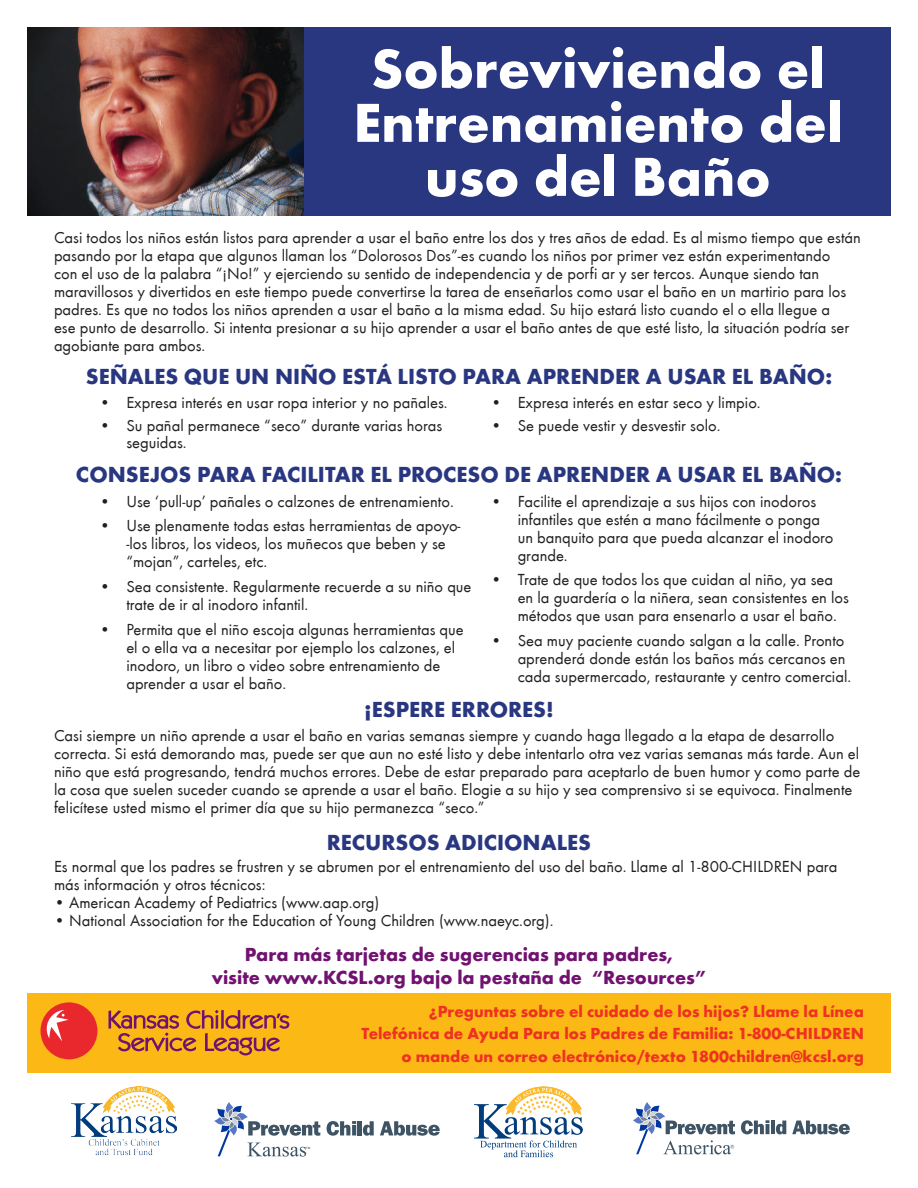
<style>
.page{position:relative;width:918px;height:1188px;background:#fff}
.page>*{position:absolute;margin:0;border:0;box-sizing:border-box;transform-origin:0 0}
.t1{font:700 57px "Futura T";color:#fff}
.t2{font:700 22.5px "Futura T";color:#293781}
.t3{font:700 19.5px/22.5px "Futura T";color:#711271;text-align:center}
.t4{font:16.5px/18px "Futura T Boo";color:#231f20}
.t5{font:700 16.5px/22.5px "Futura T";color:#ef3122;text-align:right}
</style>
<div class="page">
<div style="left:177px;top:27px;width:714px;height:189px;background:#293781"></div>
<img style="left:27px;top:27px;width:276px;height:189px">
<div style="left:27px;top:993px;width:864px;height:79px;background:#fcb814"></div>
<svg style="left:108px;top:1010px;width:181px;height:46px"></svg>
<div style="left:40px;top:1002px;width:57px;height:57px;background:#e9282d;border-radius:50%"></div>
<svg style="left:45px;top:1010px;width:24px;height:31px"></svg>
<svg style="left:327px;top:1121px;width:29px;height:15px"></svg>
<hr style="left:358px;top:1121px;width:4px;height:14px;background:#3e5364">
<svg style="left:363px;top:1121px;width:11px;height:15px"></svg>
<svg style="left:380px;top:1121px;width:60px;height:15px"></svg>
<svg style="left:214px;top:1102px;width:106px;height:55px"></svg>
<img style="left:71px;top:1087px;width:105px;height:69px">
<svg style="left:741px;top:1120px;width:28px;height:14px"></svg>
<hr style="left:771px;top:1121px;width:4px;height:13px;background:#3e5364">
<svg style="left:776px;top:1121px;width:10px;height:13px"></svg>
<svg style="left:792px;top:1121px;width:58px;height:13px"></svg>
<svg style="left:633px;top:1102px;width:102px;height:52px"></svg>
<svg style="left:474px;top:1087px;width:109px;height:70px"></svg>
<p class="t1" style="left:371px;top:35px;width:455px">Sobreviviendo el</p>
<p class="t1" style="left:353px;top:89px;width:490px">Entrenamiento del</p>
<p class="t1" style="left:425px;top:143px;width:347px">uso del Baño</p>
<p class="t4" style="left:54px;top:228px;width:808px">Casi todos los niños están listos para aprender a usar el baño entre los dos y tres años de edad. Es al mismo tiempo que están pasando por la etapa que algunos llaman los “Dolorosos Dos”-es cuando los niños por primer vez están experimentando<br>con el uso de la palabra “¡No!” y ejerciendo su sentido de independencia y de porfi ar y ser tercos. Aunque siendo tan maravillosos y divertidos en este tiempo puede convertirse la tarea de enseñarlos como usar el baño en un martirio para los padres. Es que no todos los niños aprenden a usar el baño a la misma edad. Su hijo estará listo cuando el o ella llegue a<br>ese punto de desarrollo. Si intenta presionar a su hijo aprender a usar el baño antes de que esté listo, la situación podría ser agobiante para ambos.</p>
<p class="t2" style="left:86px;top:363px;width:748px">SEÑALES QUE UN NIÑO ESTÁ LISTO PARA APRENDER A USAR EL BAÑO:</p>
<p class="t4" style="left:99px;top:394px;width:350px">• Expresa interés en usar ropa interior y no pañales.</p>
<p class="t4" style="left:126px;top:418px;width:317px;line-height:16.5px;text-indent:-27px">• Su pañal permanece “seco” durante varias horas seguidas.</p>
<p class="t4" style="left:491px;top:394px;width:272px">• Expresa interés en estar seco y limpio.</p>
<p class="t4" style="left:491px;top:417px;width:231px">• Se puede vestir y desvestir solo.</p>
<p class="t2" style="left:76px;top:461px;width:768px">CONSEJOS PARA FACILITAR EL PROCESO DE APRENDER A USAR EL BAÑO:</p>
<p class="t4" style="left:99px;top:492px;width:356px">• Use ‘pull-up’ pañales o calzones de entrenamiento.</p>
<p class="t4" style="left:126px;top:517px;width:336px;text-indent:-27px">• Use plenamente todas estas herramientas de apoyo--los libros, los videos, los muñecos que beben y se “mojan”, carteles, etc.</p>
<p class="t4" style="left:126px;top:578px;width:347px;text-indent:-27px">• Sea consistente. Regularmente recuerde a su niño que trate de ir al inodoro infantil.</p>
<p class="t4" style="left:126px;top:621px;width:339px;text-indent:-27px">• Permita que el niño escoja algunas herramientas que el o ella va a necesitar por ejemplo los calzones, el inodoro, un libro o video sobre entrenamiento de aprender a usar el baño.</p>
<p class="t4" style="left:518px;top:492px;width:317px;text-indent:-27px">• Facilite el aprendizaje a sus hijos con inodoros infantiles que estén a mano fácilmente o ponga un banquito para que pueda alcanzar el inodoro grande.</p>
<p class="t4" style="left:518px;top:571px;width:333px;text-indent:-27px">• Trate de que todos los que cuidan al niño, ya sea en la guardería o la niñera, sean consistentes en los métodos que usan para ensenarlo a usar el baño.</p>
<p class="t4" style="left:518px;top:632px;width:335px;text-indent:-27px">• Sea muy paciente cuando salgan a la calle. Pronto aprenderá donde están los baños más cercanos en cada supermercado, restaurante y centro comercial.</p>
<p class="t2" style="left:364px;top:696px;width:191px">¡ESPERE ERRORES!</p>
<p class="t4" style="left:54px;top:726px;width:808px">Casi siempre un niño aprende a usar el baño en varias semanas siempre y cuando haga llegado a la etapa de desarrollo correcta. Si está demorando mas, puede ser que aun no esté listo y debe intentarlo otra vez varias semanas más tarde. Aun el niño que está progresando, tendrá muchos errores. Debe de estar preparado para aceptarlo de buen humor y como parte de la cosa que suelen suceder cuando se aprende a usar el baño. Elogie a su hijo y sea comprensivo si se equivoca. Finalmente felicítese usted mismo el primer día que su hijo permanezca “seco.”</p>
<p class="t2" style="left:327px;top:829px;width:266px">RECURSOS ADICIONALES</p>
<p class="t4" style="left:54px;top:858px;width:785px">Es normal que los padres se frustren y se abrumen por el entrenamiento del uso del baño. Llame al 1-800-CHILDREN para más información y otros técnicos:</p>
<p class="t4" style="left:54px;top:894px;width:327px">• American Academy of Pediatrics (www.aap.org)</p>
<p class="t4" style="left:54px;top:912px;width:501px">• National Association for the Education of Young Children (www.naeyc.org).</p>
<p class="t3" style="left:212px;top:943px;width:496px">Para más tarjetas de sugerencias para padres,<br>visite www.KCSL.org bajo la pestaña de “Resources”</p>
<p class="t5" style="left:362px;top:1000px;width:504px">¿Preguntas sobre el cuidado de los hijos? Llame la Línea<br>Telefónica de Ayuda Para los Padres de Familia: 1-800-CHILDREN o mande un correo electrónico/texto 1800children@kcsl.org</p>
</div>
